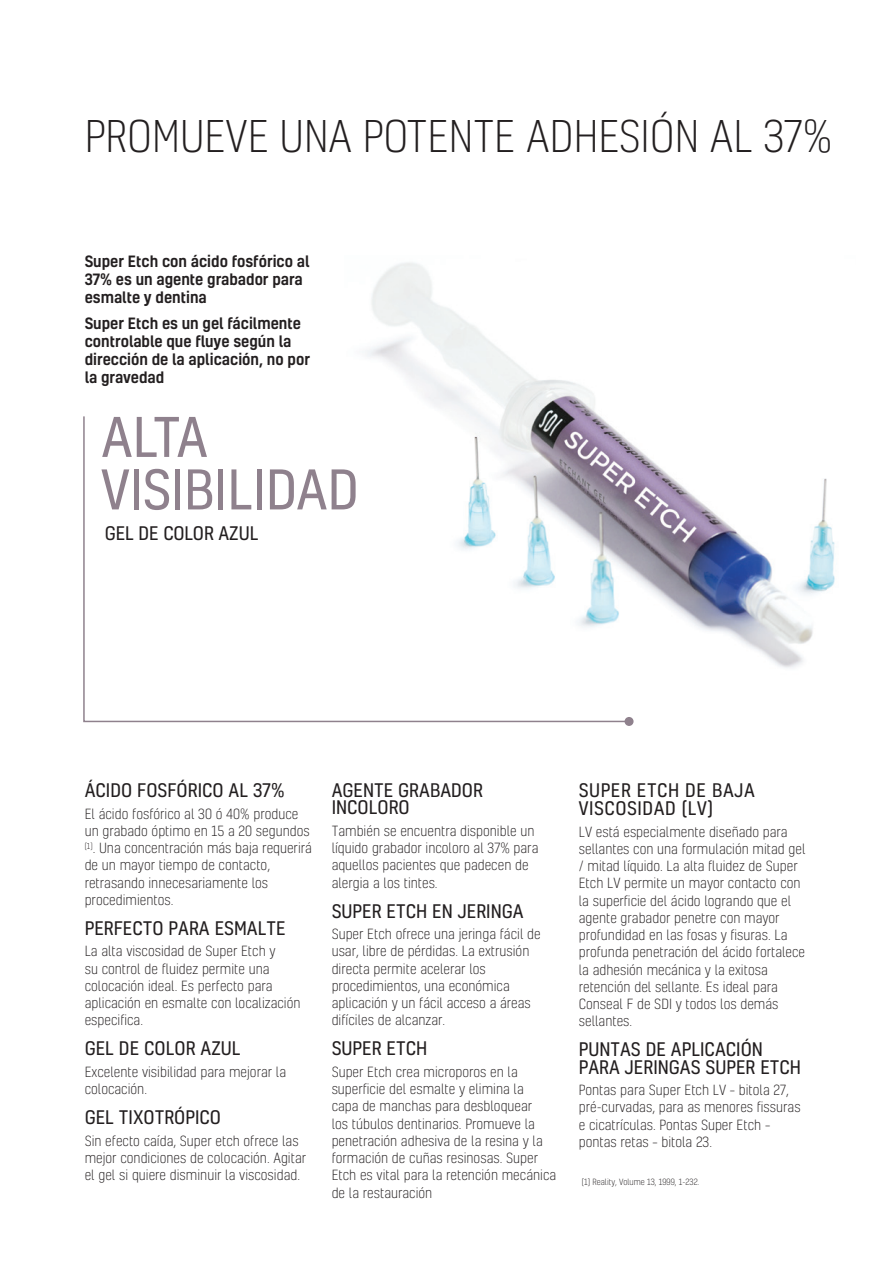
<style>
.page{position:relative;width:893px;height:1263px;background:#fff}
.page>*{position:absolute;margin:0;border:0;box-sizing:border-box;transform-origin:0 0}
.t1{font:52.5px/52.5px "Kelson";color:#8f818d}
.t2{font:300 42px "Kelson";color:#231f20}
.t3{font:18px/17.2px "Kelson";color:#231f20}
.t4{font:18px/18px "Kelson";letter-spacing:.03em;color:#231f20}
.t5{font:500 15px/18px "Kelson";color:#231f20}
.t6{font:300 13.5px/17.2px "Kelson";color:#231f20}
.t7{font:300 8.25px "Kelson";color:#231f20}
</style>
<div class="page">
<img style="left:365px;top:262px;width:470px;height:406px">
<svg style="left:83px;top:415px;width:548px;height:308px"></svg>
<div style="left:625px;top:717px;width:9px;height:9px;background:#8f818d;border-radius:50%"></div>
<h2 class="t2" style="left:85px;top:109px;width:749px">PROMUEVE UNA POTENTE ADHESIÓN AL 37%</h2>
<p class="t5" style="left:85px;top:252px;width:226px">Super Etch con ácido fosfórico al<br>37% es un agente grabador para esmalte y dentina</p>
<p class="t5" style="left:85px;top:314px;width:227px">Super Etch es un gel fácilmente controlable que fluye según la dirección de la aplicación, no por la gravedad</p>
<h1 class="t1" style="left:101px;top:410px;width:259px">ALTA<br>VISIBILIDAD</h1>
<h3 class="t3" style="left:105px;top:524px;width:155px">GEL DE COLOR AZUL</h3>
<h3 class="t3" style="left:85px;top:781px;width:201px">ÁCIDO FOSFÓRICO AL 37%</h3>
<p class="t6" style="left:85px;top:805px;width:229px">El ácido fosfórico al 30 ó 40% produce un grabado óptimo en 15 a 20 segundos <sup>(1)</sup>. Una concentración más baja requerirá de un mayor tiempo de contacto, retrasando innecesariamente los procedimientos.</p>
<h3 class="t3" style="left:85px;top:919px;width:202px">PERFECTO PARA ESMALTE</h3>
<p class="t6" style="left:85px;top:942px;width:217px">La alta viscosidad de Super Etch y<br>su control de fluidez permite una colocación ideal. Es perfecto para aplicación en esmalte con localización especifica.</p>
<h3 class="t3" style="left:85px;top:1039px;width:157px">GEL DE COLOR AZUL</h3>
<p class="t6" style="left:85px;top:1063px;width:203px">Excelente visibilidad para mejorar la colocación.</p>
<h3 class="t3" style="left:85px;top:1108px;width:138px">GEL TIXOTRÓPICO</h3>
<p class="t6" style="left:85px;top:1132px;width:223px">Sin efecto caída, Super etch ofrece las mejor condiciones de colocación. Agitar el gel si quiere disminuir la viscosidad.</p>
<h3 class="t3" style="left:332px;top:781px;width:153px">AGENTE GRABADOR<br>INCOLORO</h3>
<p class="t6" style="left:332px;top:822px;width:208px">También se encuentra disponible un líquido grabador incoloro al 37% para aquellos pacientes que padecen de alergia a los tintes.</p>
<h3 class="t3" style="left:332px;top:902px;width:193px">SUPER ETCH EN JERINGA</h3>
<p class="t6" style="left:332px;top:925px;width:211px">Super Etch ofrece una jeringa fácil de usar, libre de pérdidas. La extrusión directa permite acelerar los procedimientos, una económica aplicación y un fácil acceso a áreas difíciles de alcanzar.</p>
<h3 class="t3" style="left:332px;top:1039px;width:97px">SUPER ETCH</h3>
<p class="t6" style="left:332px;top:1063px;width:226px">Super Etch crea microporos en la superficie del esmalte y elimina la<br>capa de manchas para desbloquear<br>los túbulos dentinarios. Promueve la penetración adhesiva de la resina y la formación de cuñas resinosas. Super Etch es vital para la retención mecánica de la restauración</p>
<h3 class="t4" style="left:579px;top:781px;width:178px">SUPER ETCH DE BAJA<br>VISCOSIDAD (LV)</h3>
<p class="t6" style="left:579px;top:823px;width:228px">LV está especialmente diseñado para sellantes con una formulación mitad gel / mitad líquido. La alta fluidez de Super Etch LV permite un mayor contacto con la superficie del ácido logrando que el agente grabador penetre con mayor profundidad en las fosas y fisuras. La profunda penetración del ácido fortalece la adhesión mecánica y la exitosa retención del sellante. Es ideal para Conseal F de SDI y todos los demás sellantes.</p>
<h3 class="t3" style="left:579px;top:1040px;width:224px">PUNTAS DE APLICACIÓN<br>PARA JERINGAS SUPER ETCH</h3>
<p class="t6" style="left:579px;top:1081px;width:223px">Pontas para Super Etch LV – bitola 27, pré-curvadas, para as menores fissuras e cicatrículas. Pontas Super Etch – pontas retas – bitola 23.</p>
<p class="t7" style="left:582px;top:1176px;width:119px">(1) Reality, Volume 13, 1999, 1-232.</p>
</div>
